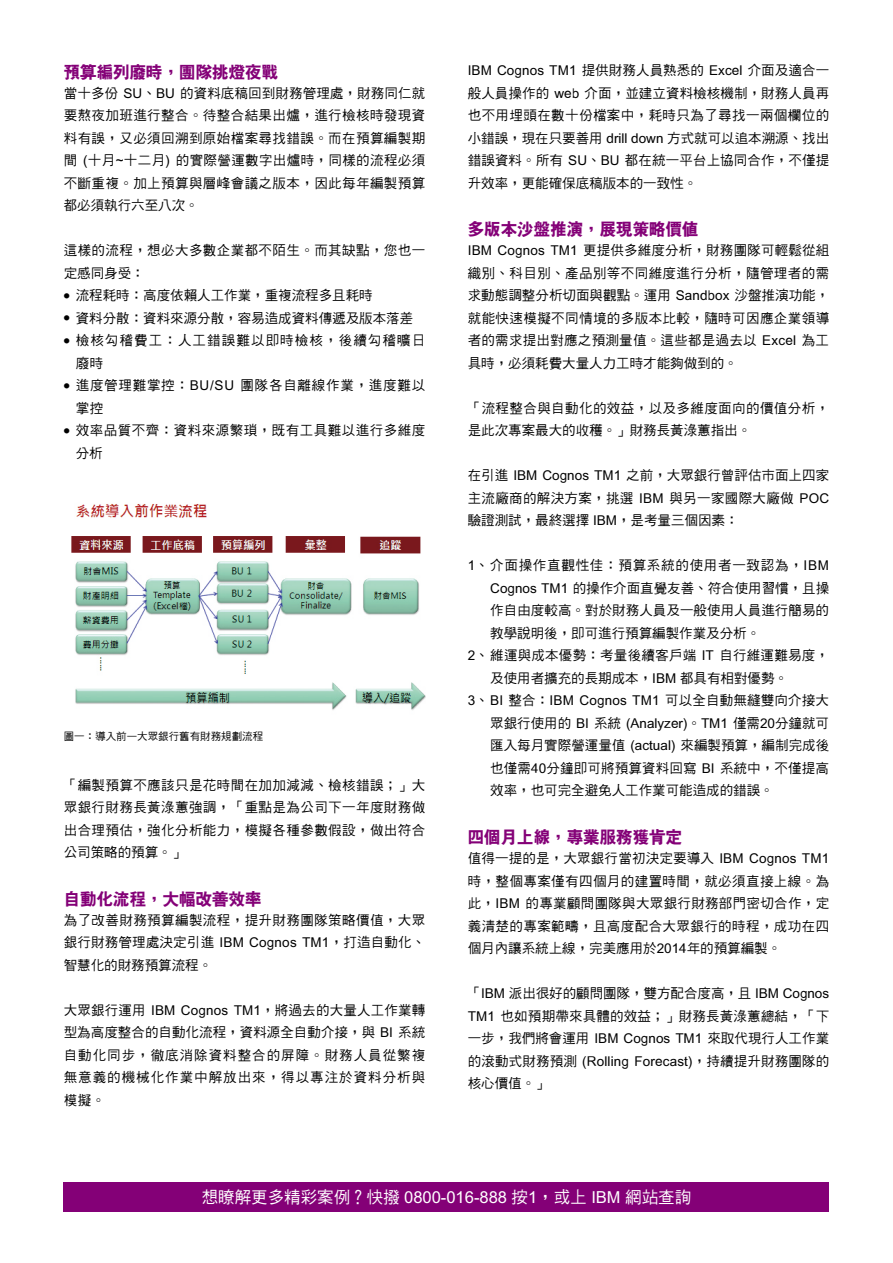
<style>
.page{position:relative;width:893px;height:1263px;background:#fff}
.page>*{position:absolute;margin:0;border:0;box-sizing:border-box;transform-origin:0 0}
.t1{font:16.5px "DF Hei XB HK BF";color:#840077}
.t2{font:16.5px "DF Hei Md HK BF";color:#fff}
.t3{font:13.5px/22.5px "DF Hei Md HK BF";letter-spacing:.01em;color:#000;text-align:justify}
.t4{font:13.5px/22.5px "DF Hei Md HK BF";letter-spacing:.03em;color:#000}
.t5{font:13.5px/22.5px "DF Hei Md HK BF";letter-spacing:.055em;color:#000}
.t6{font:13.5px/22.5px "DF Hei Md HK BF";letter-spacing:.035em;color:#000}
.t7{font:13.5px/22.5px "DF Hei Md HK BF";letter-spacing:.08em;color:#000}
.t8{font:10.5px "DF Hei Md HK BF";color:#000}
</style>
<div class="page">
<div style="left:64px;top:1182px;width:765px;height:30px;background:#840077"></div>
<img style="left:71px;top:504px;width:354px;height:206px">
<p class="t1" style="left:64px;top:64px;width:216px">預算編列廢時，團隊挑燈夜戰</p>
<p class="t3" style="left:64px;top:82px;width:363px">當十多份 SU、BU 的資料底稿回到財務管理處，財務同仁就要熬夜加班進行整合。待整合結果出爐，進行檢核時發現資料有誤，又必須回溯到原始檔案尋找錯誤。而在預算編製期間 (十月~十二月) 的實際營運數字出爐時，同樣的流程必須不斷重複。加上預算與層峰會議之版本，因此每年編製預算都必須執行六至八次。</p>
<p class="t4" style="left:64px;top:240px;width:363px">這樣的流程，想必大多數企業都不陌生。而其缺點，您也一定感同身受：</p>
<p class="t3" style="left:64px;top:285px;width:310px"><sup>●</sup> 流程耗時：高度依賴人工作業，重複流程多且耗時</p>
<p class="t3" style="left:64px;top:307px;width:351px"><sup>●</sup> 資料分散：資料來源分散，容易造成資料傳遞及版本落差</p>
<p class="t7" style="left:76px;top:330px;width:351px;text-indent:-12px"><sup>●</sup> 檢核勾稽費工：人工錯誤難以即時檢核，後續勾稽曠日廢時</p>
<p class="t5" style="left:76px;top:375px;width:351px;text-indent:-12px"><sup>●</sup> 進度管理難掌控：BU/SU 團隊各自離線作業，進度難以掌控</p>
<p class="t6" style="left:76px;top:420px;width:351px;text-indent:-12px"><sup>●</sup> 效率品質不齊：資料來源繁瑣，既有工具難以進行多維度分析</p>
<p class="t8" style="left:64px;top:731px;width:201px">圖一：導入前—大眾銀行舊有財務規劃流程</p>
<p class="t3" style="left:64px;top:774px;width:363px">「編製預算不應該只是花時間在加加減減、檢核錯誤；」大眾銀行財務長黃淥蕙強調，「重點是為公司下一年度財務做出合理預估，強化分析能力，模擬各種參數假設，做出符合公司策略的預算。」</p>
<p class="t1" style="left:64px;top:891px;width:199px">自動化流程，大幅改善效率</p>
<p class="t3" style="left:64px;top:909px;width:363px">為了改善財務預算編製流程，提升財務團隊策略價值，大眾銀行財務管理處決定引進 IBM Cognos TM1，打造自動化、智慧化的財務預算流程。</p>
<p class="t3" style="left:64px;top:999px;width:363px">大眾銀行運用 IBM Cognos TM1，將過去的大量人工作業轉型為高度整合的自動化流程，資料源全自動介接，與 BI 系統自動化同步，徹底消除資料整合的屏障。財務人員從繁複無意義的機械化作業中解放出來，得以專注於資料分析與模擬。</p>
<p class="t3" style="left:468px;top:60px;width:363px">IBM Cognos TM1 提供財務人員熟悉的 Excel 介面及適合一般人員操作的 web 介面，並建立資料檢核機制，財務人員再也不用埋頭在數十份檔案中，耗時只為了尋找一兩個欄位的小錯誤，現在只要善用 drill down 方式就可以追本溯源、找出錯誤資料。所有 SU、BU 都在統一平台上協同合作，不僅提升效率，更能確保底稿版本的一致性。</p>
<p class="t1" style="left:468px;top:221px;width:232px">多版本沙盤推演，展現策略價值</p>
<p class="t3" style="left:468px;top:240px;width:363px">IBM Cognos TM1 更提供多維度分析，財務團隊可輕鬆從組織別、科目別、產品別等不同維度進行分析，隨管理者的需求動態調整分析切面與觀點。運用 Sandbox 沙盤推演功能，就能快速模擬不同情境的多版本比較，隨時可因應企業領導者的需求提出對應之預測量值。這些都是過去以 Excel 為工具時，必須耗費大量人力工時才能夠做到的。</p>
<p class="t4" style="left:468px;top:397px;width:363px">「流程整合與自動化的效益，以及多維度面向的價值分析，是此次專案最大的收穫。」財務長黃淥蕙指出。</p>
<p class="t3" style="left:468px;top:465px;width:363px">在引進 IBM Cognos TM1 之前，大眾銀行曾評估市面上四家主流廠商的解決方案，挑選 IBM 與另一家國際大廠做 POC驗證測試，最終選擇 IBM，是考量三個因素：</p>
<p class="t5" style="left:468px;top:555px;width:363px">1、介面操作直觀性佳：預算系統的使用者一致認為，IBM</p>
<p class="t3" style="left:490px;top:577px;width:340px">Cognos TM1 的操作介面直覺友善、符合使用習慣，且操</p>
<p class="t3" style="left:490px;top:600px;width:340px">作自由度較高。對於財務人員及一般使用人員進行簡易的</p>
<p class="t3" style="left:490px;top:622px;width:271px">教學說明後，即可進行預算編製作業及分析。</p>
<p class="t3" style="left:468px;top:645px;width:363px">2、維運與成本優勢：考量後續客戶端 IT 自行維運難易度，</p>
<p class="t3" style="left:490px;top:667px;width:299px">及使用者擴充的長期成本，IBM 都具有相對優勢。</p>
<p class="t3" style="left:468px;top:690px;width:363px">3、BI 整合：IBM Cognos TM1 可以全自動無縫雙向介接大</p>
<p class="t3" style="left:490px;top:712px;width:340px">眾銀行使用的 BI 系統 (Analyzer)。TM1 僅需20分鐘就可</p>
<p class="t3" style="left:490px;top:735px;width:340px">匯入每月實際營運量值 (actual) 來編製預算，編制完成後</p>
<p class="t3" style="left:490px;top:757px;width:340px">也僅需40分鐘即可將預算資料回寫 BI 系統中，不僅提高</p>
<p class="t3" style="left:490px;top:780px;width:285px">效率，也可完全避免人工作業可能造成的錯誤。</p>
<p class="t1" style="left:468px;top:829px;width:216px">四個月上線，專業服務獲肯定</p>
<p class="t3" style="left:468px;top:847px;width:363px">值得一提的是，大眾銀行當初決定要導入 IBM Cognos TM1時，整個專案僅有四個月的建置時間，就必須直接上線。為此，IBM 的專業顧問團隊與大眾銀行財務部門密切合作，定義清楚的專案範疇，且高度配合大眾銀行的時程，成功在四個月內讓系統上線，完美應用於2014年的預算編製。</p>
<p class="t3" style="left:468px;top:982px;width:363px">「IBM 派出很好的顧問團隊，雙方配合度高，且 IBM Cognos TM1 也如預期帶來具體的效益；」財務長黃淥蕙總結，「下一步，我們將會運用 IBM Cognos TM1 來取代現行人工作業的滾動式財務預測 (Rolling Forecast)，持續提升財務團隊的核心價值。」</p>
<p class="t2" style="left:202px;top:1188px;width:491px">想瞭解更多精彩案例？快撥 0800-016-888 按1，或上 IBM 網站查詢</p>
</div>
